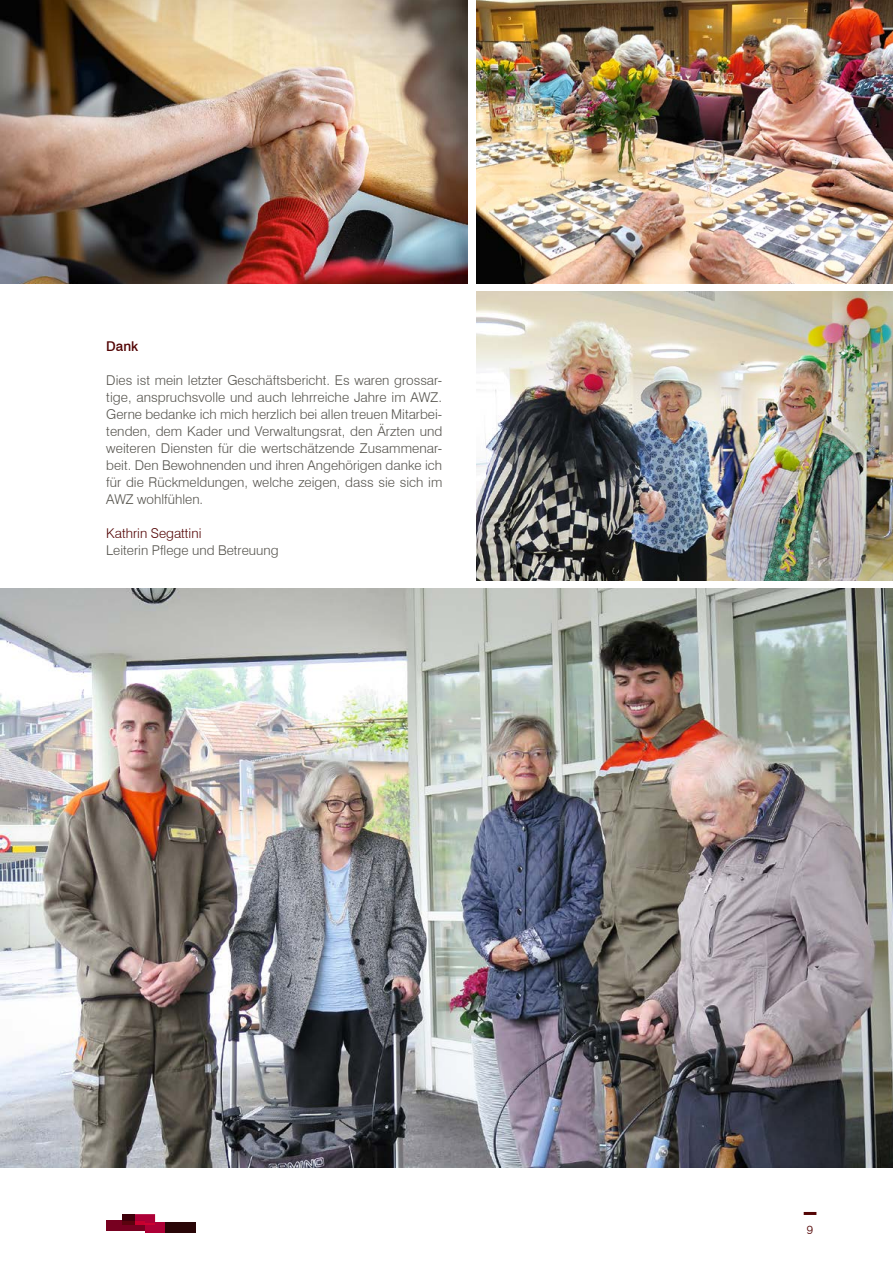
<style>
.page{position:relative;width:893px;height:1263px;background:#fff}
.page>*{position:absolute;margin:0;border:0;box-sizing:border-box;transform-origin:0 0}
.Lauftext{font:300 13.5px/17px "Swiss 721 BT";color:#56544e;text-align:justify}
.Lauftext-2{font:300 13.5px "Swiss 721 BT";color:#530505}
.Zwischentitel{font:500 13.5px "Swiss 721 BT";color:#530505}
.t1{font:300 12px "Swiss 721 BT";color:#530505}
</style>
<div class="page">
<svg style="left:804px;top:1212px;width:12px;height:3px"></svg>
<div style="left:106px;top:1221px;width:39px;height:10px;background:#770020"></div>
<div style="left:145px;top:1223px;width:20px;height:10px;background:#ad0036"></div>
<div style="left:165px;top:1223px;width:31px;height:10px;background:#290607"></div>
<svg style="left:122px;top:1214px;width:33px;height:10px"></svg>
<img style="left:476px;top:0;width:417px;height:284px">
<img style="left:0;top:0;width:468px;height:284px">
<img style="left:476px;top:291px;width:417px;height:289px">
<img style="left:0;top:589px;width:893px;height:578px">
<p class="Zwischentitel" style="left:106px;top:338px;width:34px">Dank</p>
<p class="Lauftext" style="left:106px;top:371px;width:338px">Dies ist mein letzter Geschäftsbericht. Es waren grossar&shy;tige, anspruchsvolle und auch lehrreiche Jahre im AWZ.<br>Gerne bedanke ich mich herzlich bei allen treuen Mitarbei&shy;tenden, dem Kader und Verwaltungsrat, den Ärzten und weiteren Diensten für die wertschätzende Zusammenar&shy;beit. Den Bewohnenden und ihren Angehörigen danke ich für die Rückmeldungen, welche zeigen, dass sie sich im AWZ wohlfühlen.</p>
<p class="Lauftext-2" style="left:106px;top:525px;width:97px">Kathrin Segattini</p>
<p class="Lauftext" style="left:106px;top:542px;width:174px">Leiterin Pflege und Betreuung</p>
<p class="t1" style="left:807px;top:1222px;width:8px">9</p>
</div>
